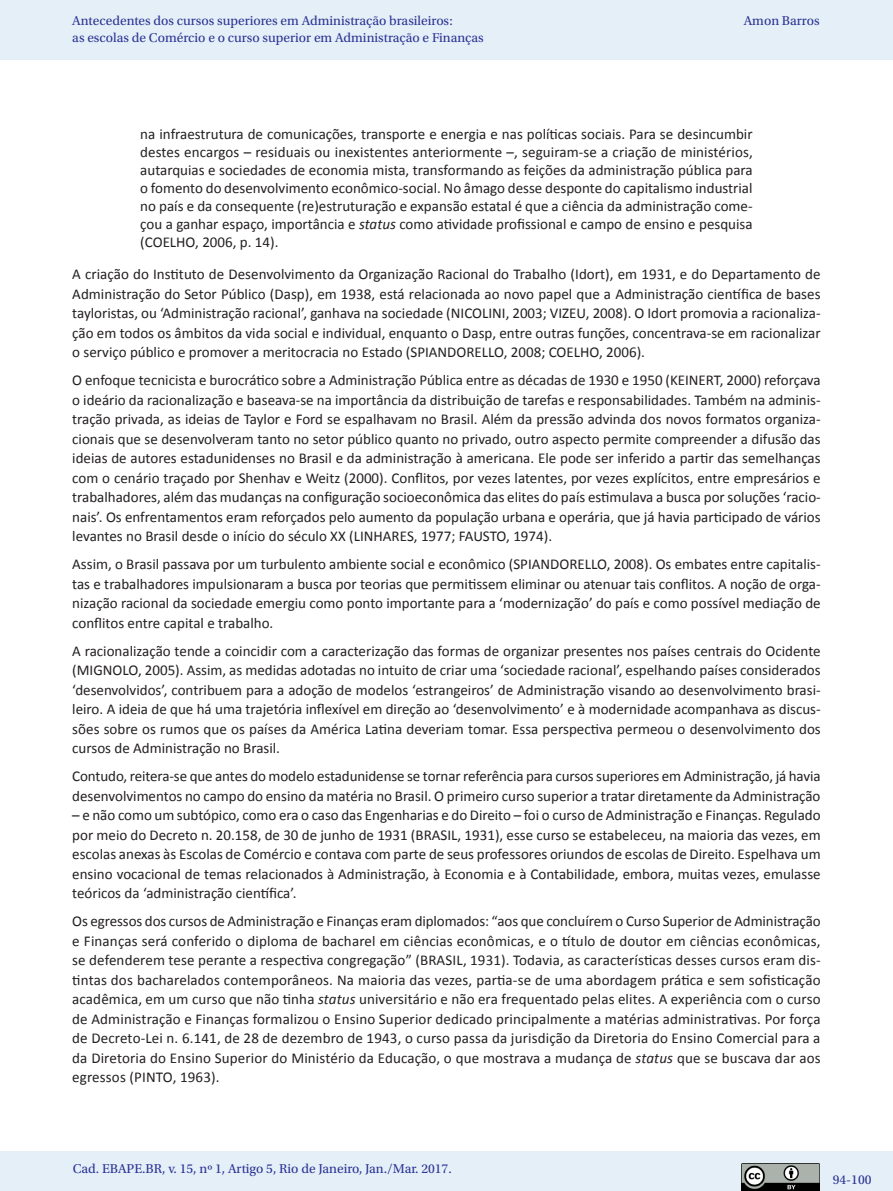
<style>
.page{position:relative;width:893px;height:1191px;background:#fff}
.page>*{position:absolute;margin:0;border:0;box-sizing:border-box;transform-origin:0 0}
._06_0_texto{font:15px/19.5px "Calibri";color:#231f20;text-align:justify}
._06_2_citação{font:15px/18px "Calibri";color:#231f20;text-align:justify}
.t1{font:13.5px/16.5px "Utopia Std";color:#2b3393}
.s1{font-style:italic}
</style>
<div class="page">
<div style="left:0;top:0;width:893px;height:60px;background:#e4eff8"></div>
<div style="left:0;top:1151px;width:893px;height:40px;background:#e4eff8"></div>
<img style="left:742px;top:1163px;width:77px;height:27px">
<p class="t1" style="left:72px;top:13px;width:413px">Antecedentes dos cursos superiores em Administração brasileiros:<br>as escolas de Comércio e o curso superior em Administração e Finanças</p>
<p class="t1" style="left:744px;top:13px;width:77px">Amon Barros</p>
<p class="_06_2_citação" style="left:140px;top:125px;width:614px">na infraestrutura de comunicações, transporte e energia e nas políticas sociais. Para se desincumbir destes encargos – residuais ou inexistentes anteriormente –, seguiram-se a criação de ministérios, autarquias e sociedades de economia mista, transformando as feições da administração pública para o fomento do desenvolvimento econômico-social. No âmago desse desponte do capitalismo industrial no país e da consequente (re)estruturação e expansão estatal é que a ciência da administração come&shy;çou a ganhar espaço, importância e <span class="s1">status</span> como atividade profissional e campo de ensino e pesquisa (COELHO, 2006, p. 14).</p>
<p class="_06_0_texto" style="left:72px;top:264px;width:750px">A criação do Instituto de Desenvolvimento da Organização Racional do Trabalho (Idort), em 1931, e do Departamento de Administração do Setor Público (Dasp), em 1938, está relacionada ao novo papel que a Administração científica de bases tayloristas, ou ‘Administração racional’, ganhava na sociedade (NICOLINI, 2003; VIZEU, 2008). O Idort promovia a racionaliza&shy;ção em todos os âmbitos da vida social e individual, enquanto o Dasp, entre outras funções, concentrava-se em racionalizar o serviço público e promover a meritocracia no Estado (SPIANDORELLO, 2008; COELHO, 2006).</p>
<p class="_06_0_texto" style="left:72px;top:370px;width:750px">O enfoque tecnicista e burocrático sobre a Administração Pública entre as décadas de 1930 e 1950 (KEINERT, 2000) reforçava o ideário da racionalização e baseava-se na importância da distribuição de tarefas e responsabilidades. Também na adminis&shy;tração privada, as ideias de Taylor e Ford se espalhavam no Brasil. Além da pressão advinda dos novos formatos organiza&shy;cionais que se desenvolveram tanto no setor público quanto no privado, outro aspecto permite compreender a difusão das ideias de autores estadunidenses no Brasil e da administração à americana. Ele pode ser inferido a partir das semelhanças com o cenário traçado por Shenhav e Weitz (2000). Conflitos, por vezes latentes, por vezes explícitos, entre empresários e trabalhadores, além das mudanças na configuração socioeconômica das elites do país estimulava a busca por soluções ‘racio&shy;nais’. Os enfrentamentos eram reforçados pelo aumento da população urbana e operária, que já havia participado de vários levantes no Brasil desde o início do século XX (LINHARES, 1977; FAUSTO, 1974).</p>
<p class="_06_0_texto" style="left:72px;top:554px;width:750px">Assim, o Brasil passava por um turbulento ambiente social e econômico (SPIANDORELLO, 2008). Os embates entre capitalis&shy;tas e trabalhadores impulsionaram a busca por teorias que permitissem eliminar ou atenuar tais conflitos. A noção de orga&shy;nização racional da sociedade emergiu como ponto importante para a ‘modernização’ do país e como possível mediação de conflitos entre capital e trabalho.</p>
<p class="_06_0_texto" style="left:72px;top:641px;width:750px">A racionalização tende a coincidir com a caracterização das formas de organizar presentes nos países centrais do Ocidente (MIGNOLO, 2005). Assim, as medidas adotadas no intuito de criar uma ‘sociedade racional’, espelhando países considerados ‘desenvolvidos’, contribuem para a adoção de modelos ‘estrangeiros’ de Administração visando ao desenvolvimento brasi&shy;leiro. A ideia de que há uma trajetória inflexível em direção ao ‘desenvolvimento’ e à modernidade acompanhava as discus&shy;sões sobre os rumos que os países da América Latina deveriam tomar. Essa perspectiva permeou o desenvolvimento dos cursos de Administração no Brasil.</p>
<p class="_06_0_texto" style="left:72px;top:766px;width:750px">Contudo, reitera-se que antes do modelo estadunidense se tornar referência para cursos superiores em Administração, já havia desenvolvimentos no campo do ensino da matéria no Brasil. O primeiro curso superior a tratar diretamente da Administração</p>
<p class="_06_0_texto" style="left:72px;top:805px;width:750px">– e não como um subtópico, como era o caso das Engenharias e do Direito – foi o curso de Administração e Finanças. Regulado por meio do Decreto n. 20.158, de 30 de junho de 1931 (BRASIL, 1931), esse curso se estabeleceu, na maioria das vezes, em escolas anexas às Escolas de Comércio e contava com parte de seus professores oriundos de escolas de Direito. Espelhava um ensino vocacional de temas relacionados à Administração, à Economia e à Contabilidade, embora, muitas vezes, emulasse teóricos da ‘administração científica’.</p>
<p class="_06_0_texto" style="left:72px;top:911px;width:750px">Os egressos dos cursos de Administração e Finanças eram diplomados: “aos que concluírem o Curso Superior de Administração e Finanças será conferido o diploma de bacharel em ciências econômicas, e o título de doutor em ciências econômicas, se defenderem tese perante a respectiva congregação” (BRASIL, 1931). Todavia, as características desses cursos eram dis&shy;tintas dos bacharelados contemporâneos. Na maioria das vezes, partia-se de uma abordagem prática e sem sofisticação acadêmica, em um curso que não tinha <span class="s1">status</span> universitário e não era frequentado pelas elites. A experiência com o curso de Administração e Finanças formalizou o Ensino Superior dedicado principalmente a matérias administrativas. Por força de Decreto-Lei n. 6.141, de 28 de dezembro de 1943, o curso passa da jurisdição da Diretoria do Ensino Comercial para a da Diretoria do Ensino Superior do Ministério da Educação, o que mostrava a mudança de <span class="s1">status</span> que se buscava dar aos egressos (PINTO, 1963).</p>
<p class="t1" style="left:73px;top:1160px;width:380px">Cad. EBAPE.BR, v. 15, nº 1, Artigo 5, Rio de Janeiro, Jan./Mar. 2017.</p>
<p class="t1" style="left:833px;top:1171px;width:40px">94-100</p>
</div>
